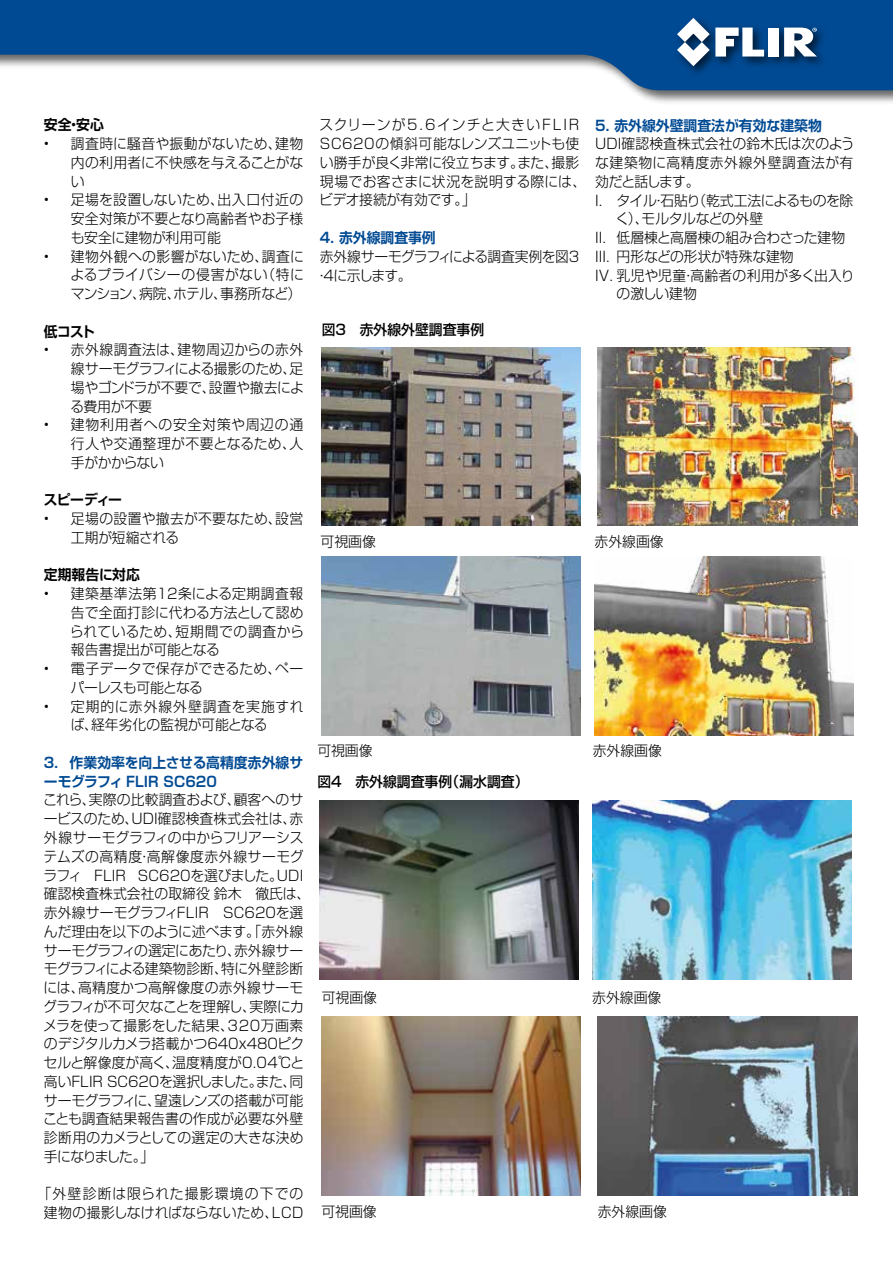
<style>
.page{position:relative;width:893px;height:1263px;background:#fff}
.page>*{position:absolute;margin:0;border:0;box-sizing:border-box;transform-origin:0 0}
.t1{font:300 14.25px/18.8px "Shin Go Pro";color:#000;text-align:justify}
.t2{font:300 14.25px/18.8px "Shin Go Pro";letter-spacing:.03em;color:#000}
.t3{font:700 14.25px/18.8px "Shin Go Pro De";color:#004a93}
.t4{font:300 14.25px/18.8px "Shin Go Pro";letter-spacing:-.04em;color:#000}
.t5{font:500 14.25px "Shin Go Pro";color:#000}
.t6{font:300 14.25px "Shin Go Pro";letter-spacing:-.03em;color:#000}
.t7{font:300 14.25px "Shin Go Pro";letter-spacing:.045em;color:#000}
.t8{font:700 14.25px "Shin Go Pro De";letter-spacing:-.02em;color:#000}
.t9{font:300 14.25px "Shin Go Pro";letter-spacing:-.02em;color:#000}
.t10{font:300 14.25px "Shin Go Pro";letter-spacing:-.075em;color:#000}
.t11{font:700 14.25px "Shin Go Pro De";color:#000}
</style>
<div class="page">
<div style="left:0;top:0;width:893px;height:105px;background:#000;opacity:.6"></div>
<svg style="left:0;top:0;width:893px;height:90px;fill:#004a93"></svg>
<div style="left:674px;top:15px;width:155px;height:62px;background:#000;opacity:.66"></div>
<div style="left:769px;top:28px;width:10px;height:29px;background:#fff"></div>
<svg style="left:677px;top:18px;width:87px;height:48px"></svg>
<svg style="left:784px;top:28px;width:33px;height:29px"></svg>
<img style="left:319px;top:801px;width:260px;height:178px">
<img style="left:592px;top:801px;width:260px;height:178px">
<img style="left:321px;top:556px;width:260px;height:179px">
<img style="left:594px;top:556px;width:260px;height:179px">
<img style="left:321px;top:347px;width:260px;height:179px">
<img style="left:598px;top:347px;width:259px;height:179px">
<img style="left:321px;top:1016px;width:260px;height:179px">
<img style="left:598px;top:1016px;width:259px;height:179px">
<p class="t8" style="left:44px;top:113px;width:61px">安全・安心</p>
<p class="t1" style="left:71px;top:133px;width:234px;text-indent:-27px">• 調査時に騒音や振動がないため、建物内の利用者に不快感を与えることがない</p>
<p class="t1" style="left:71px;top:189px;width:234px;text-indent:-27px">• 足場を設置しないため、出入口付近の安全対策が不要となり高齢者やお子様も安全に建物が利用可能</p>
<p class="t1" style="left:70px;top:245px;width:235px;text-indent:-26px">• 建物外観への影響がないため、調査によるプライバシーの侵害がない（特にマンション、病院、ホテル、事務所など）</p>
<p class="t8" style="left:44px;top:319px;width:53px">低コスト</p>
<p class="t1" style="left:70px;top:339px;width:235px;text-indent:-26px">• 赤外線調査法は、建物周辺からの赤外線サーモグラフィによる撮影のため、足場やゴンドラが不要で、設置や撤去による費用が不要</p>
<p class="t1" style="left:71px;top:414px;width:234px;text-indent:-27px">• 建物利用者への安全対策や周辺の通行人や交通整理が不要となるため、人手がかからない</p>
<p class="t8" style="left:44px;top:488px;width:80px">スピーディー</p>
<p class="t1" style="left:71px;top:508px;width:234px;text-indent:-27px">• 足場の設置や撤去が不要なため、設営工期が短縮される</p>
<p class="t11" style="left:44px;top:563px;width:97px">定期報告に対応</p>
<p class="t1" style="left:70px;top:583px;width:236px;text-indent:-26px">• 建築基準法第１２条による定期調査報告で全面打診に代わる方法として認められているため、短期間での調査から報告書提出が可能となる</p>
<p class="t1" style="left:71px;top:658px;width:234px;text-indent:-27px">• 電子データで保存ができるため、ペーパーレスも可能となる</p>
<p class="t2" style="left:71px;top:695px;width:235px;text-indent:-27px">• 定期的に赤外線外壁調査を実施すれば、経年劣化の監視が可能となる</p>
<p class="t3" style="left:44px;top:751px;width:261px">3. 作業効率を向上させる高精度赤外線サーモグラフィ FLIR SC620</p>
<p class="t1" style="left:43px;top:789px;width:269px;text-align:left">これら、実際の比較調査および、顧客へのサービスのため、UDI確認検査株式会社は、赤外線サーモグラフィの中からフリアーシステムズの高精度・高解像度赤外線サーモグラフィ　FLIR SC620を選びました。UDI確認検査株式会社の取締役 鈴木　徹氏は、赤外線サーモグラフィFLIR　SC620を選んだ理由を以下のように述べます。「赤外線サーモグラフィの選定にあたり、赤外線サーモグラフィによる建築物診断、特に外壁診断には、高精度かつ高解像度の赤外線サーモグラフィが不可欠なことを理解し、実際にカメラを使って撮影をした結果、320万画素のデジタルカメラ搭載かつ６４０ｘ４８０ピクセルと解像度が高く、温度精度が0.04℃と高いFLIR SC620を選択しました。また、同サーモグラフィに、望遠レンズの搭載が可能ことも調査結果報告書の作成が必要な外壁診断用のカメラとしての選定の大きな決め手になりました。」</p>
<p class="t2" style="left:38px;top:1183px;width:267px;text-align:center">「外壁診断は限られた撮影環境の下での建物の撮影しなければならないため、LCD</p>
<p class="t1" style="left:319px;top:114px;width:269px;text-align:left">スクリーンが5.6インチと大きいFLIR<br>SC620の傾斜可能なレンズユニットも使い勝手が良く非常に役立ちます。また、撮影現場でお客さまに状況を説明する際には、ビデオ接続が有効です。」</p>
<p class="t3" style="left:320px;top:226px;width:117px">4. 赤外線調査事例</p>
<p class="t4" style="left:315px;top:245px;width:266px;text-indent:5px">赤外線サーモグラフィによる調査実例を図3・4に示します。</p>
<p class="t5" style="left:322px;top:318px;width:164px">図3　赤外線外壁調査事例</p>
<p class="t3" style="left:595px;top:114px;width:228px">5. 赤外線外壁調査法が有効な建築物</p>
<p class="t1" style="left:595px;top:133px;width:261px">UDI確認検査株式会社の鈴木氏は次のよう</p>
<p class="t7" style="left:595px;top:151px;width:260px">な建築物に高精度赤外線外壁調査法が有</p>
<p class="t10" style="left:595px;top:170px;width:106px">効だと話します。</p>
<p class="t6" style="left:595px;top:188px;width:260px">I. タイル・石貼り（乾式工法によるものを除</p>
<p class="t9" style="left:615px;top:207px;width:149px">く）、モルタルなどの外壁</p>
<p class="t1" style="left:595px;top:226px;width:251px">II. 低層棟と高層棟の組み合わさった建物</p>
<p class="t1" style="left:595px;top:245px;width:200px">III. 円形などの形状が特殊な建物</p>
<p class="t1" style="left:595px;top:264px;width:261px">IV. 乳児や児童・高齢者の利用が多く出入り</p>
<p class="t1" style="left:617px;top:283px;width:82px">の激しい建物</p>
<p class="t1" style="left:321px;top:530px;width:57px">可視画像</p>
<p class="t1" style="left:595px;top:530px;width:71px">赤外線画像</p>
<p class="t1" style="left:317px;top:740px;width:57px">可視画像</p>
<p class="t5" style="left:317px;top:769px;width:213px">図4　赤外線調査事例（漏水調査）</p>
<p class="t1" style="left:593px;top:740px;width:71px">赤外線画像</p>
<p class="t1" style="left:322px;top:986px;width:57px">可視画像</p>
<p class="t1" style="left:592px;top:986px;width:71px">赤外線画像</p>
<p class="t1" style="left:321px;top:1201px;width:57px">可視画像</p>
<p class="t1" style="left:598px;top:1201px;width:71px">赤外線画像</p>
</div>
